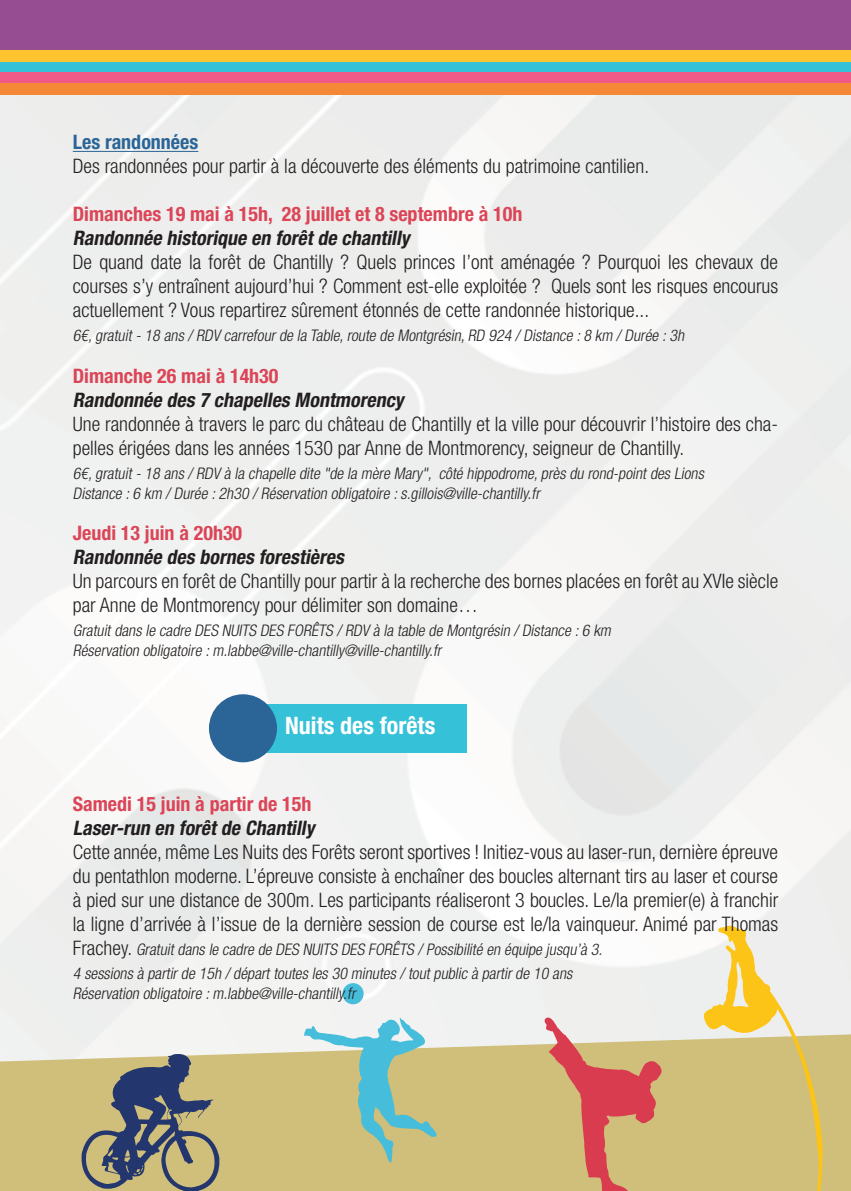
<style>
.page{position:relative;width:851px;height:1191px;background:#fff}
.page>*{position:absolute;margin:0;border:0;box-sizing:border-box;transform-origin:0 0}
.t1{font:700 condensed 24px "Helvetica Neue";color:#fff}
.t2{font:300 condensed 20px/24px "Helvetica Neue";color:#231f20;text-align:justify}
.t3{font:italic 700 condensed 20px "Helvetica Neue";color:#231f20}
.t4{font:700 condensed 20px "Helvetica Neue";color:#db4557}
.t5{font:700 condensed 20px "Helvetica Neue";color:#2b6597}
.t6{font:italic 300 condensed 16px "Helvetica Neue";color:#231f20}
.s1{font-style:normal;font-size:20px}
</style>
<div class="page">
<img style="left:0;top:95px;width:850px;height:939px">
<svg style="left:0;top:1034px;width:850px;height:157px;background:#d4c68a"></svg>
<svg style="left:303px;top:1013px;width:141px;height:161px;background:#b8c6a1"></svg>
<div style="left:342px;top:983px;width:21px;height:21px;background:#45bddb;border-radius:50%"></div>
<svg style="left:79px;top:1052px;width:145px;height:139px;background:#938f79"></svg>
<svg style="left:701px;top:923px;width:127px;height:268px;background:#dfce92"></svg>
<div style="left:0;top:0;width:850px;height:56px;background:#974d91"></div>
<div style="left:0;top:62px;width:850px;height:12px;background:#35c1d8"></div>
<div style="left:0;top:73px;width:850px;height:11px;background:#f05a88"></div>
<div style="left:0;top:84px;width:850px;height:11px;background:#f58836"></div>
<div style="left:0;top:51px;width:850px;height:11px;background:#fec430"></div>
<svg style="left:543px;top:1016px;width:119px;height:175px;background:#d69d7d"></svg>
<hr style="left:73px;top:151px;width:125px;height:1px;background:#2b6597">
<div style="left:262px;top:704px;width:205px;height:48px;background:#35c1d8"></div>
<div style="left:209px;top:694px;width:68px;height:68px;background:#2b6597;border-radius:50%"></div>
<p class="t5" style="left:73px;top:130px;width:127px">Les randonnées</p>
<p class="t2" style="left:73px;top:154px;width:577px">Des randonnées pour partir à la découverte des éléments du patrimoine cantilien.</p>
<p class="t4" style="left:73px;top:202px;width:451px">Dimanches 19 mai à 15h, 28 juillet et 8 septembre à 10h</p>
<p class="t3" style="left:73px;top:226px;width:342px">Randonnée historique en forêtde chantilly</p>
<p class="t2" style="left:73px;top:250px;width:706px">De quand date la forêt de Chantilly ? Quels princes l’ont aménagée ? Pourquoi les chevaux de courses s’y entraînent aujourd’hui ? Comment est-elle exploitée ? Quels sont les risques encourus actuellement ? Vous repartirez sûrement étonnés de cette randonnée historique...</p>
<p class="t6" style="left:73px;top:327px;width:616px">6€,gratuit-18 ans /RDV carrefourde la Table,route de Montgrésin,RD 924 /Distance :8 km /Durée :3h</p>
<p class="t4" style="left:73px;top:363px;width:207px">Dimanche 26 mai à 14h30</p>
<p class="t3" style="left:73px;top:387px;width:336px">Randonnée des 7 chapelles Montmorency</p>
<p class="t2" style="left:73px;top:411px;width:706px">Une randonnée à travers le parc du château de Chantilly et la ville pour découvrir l’histoire des cha&shy;pelles érigées dans les années 1530 par Anne de Montmorency, seigneur de Chantilly.</p>
<p class="t6" style="left:73px;top:464px;width:635px">6€,gratuit-18 ans /RDV à la chapelle dite "de la mère Mary", côté hippodrome,près du rond-pointdes Lions</p>
<p class="t6" style="left:73px;top:484px;width:471px">Distance :6 km /Durée :2h30 /Réservation obligatoire :s.gillois@ville-chantilly.fr</p>
<p class="t4" style="left:73px;top:520px;width:171px">Jeudi 13 juin à 20h30</p>
<p class="t3" style="left:73px;top:544px;width:277px">Randonnée des bornes forestières</p>
<p class="t2" style="left:73px;top:568px;width:706px">Un parcours en forêt de Chantilly pour partir à la recherche des bornes placées en forêt au XVIe siècle par Anne de Montmorency pour délimiter son domaine…</p>
<p class="t6" style="left:73px;top:621px;width:542px">Gratuitdans le cadre DES NUITS DES FORÊTS /RDV à la table de Montgrésin /Distance :6 km</p>
<p class="t6" style="left:73px;top:641px;width:373px">Réservation obligatoire :m.labbe@ville-chantilly@ville-chantilly.fr</p>
<p class="t1" style="left:285px;top:711px;width:152px">Nuits des forêts</p>
<p class="t4" style="left:73px;top:792px;width:240px">Samedi 15 juin à partir de 15h</p>
<p class="t3" style="left:73px;top:816px;width:247px">Laser-run en forêtde Chantilly</p>
<p class="t2" style="left:73px;top:840px;width:706px">Cette année, même Les Nuits des Forêts seront sportives ! Initiez-vous au laser-run, dernière épreuve du pentathlon moderne. L’épreuve consiste à enchaîner des boucles alternant tirs au laser et course à pied sur une distance de 300m. Les participants réaliseront 3 boucles. Le/la premier(e) à franchir la ligne d’arrivée à l’issue de la dernière session de course est le/la vainqueur. Animé par Thomas</p>
<p class="t6" style="left:73px;top:940px;width:534px"><span class="s1">F r a c h e y.</span> Gratuitdans le cadre de DES NUITS DES FORÊTS /Possibilité en équipe jusqu’à 3.</p>
<p class="t6" style="left:73px;top:964px;width:504px">4 sessions à partirde 15h /départtoutes les 30 minutes /toutpublic à partirde 10 ans</p>
<p class="t6" style="left:73px;top:984px;width:287px">Réservation obligatoire :m.labbe@ville-chantilly.fr</p>
</div>
